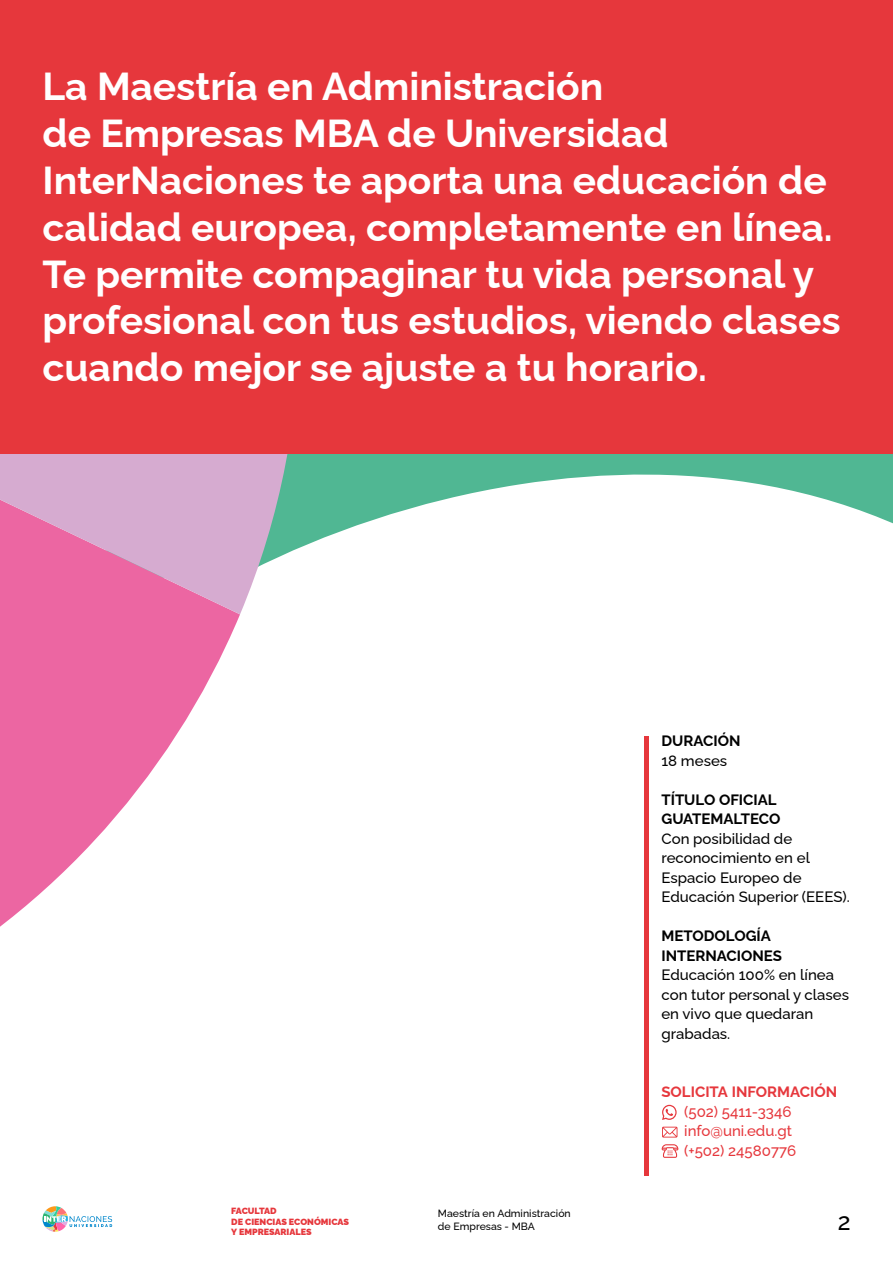
<style>
.page{position:relative;width:893px;height:1263px;background:#fff}
.page>*{position:absolute;margin:0;border:0;box-sizing:border-box;transform-origin:0 0}
.t1{font:700 39px/46.8px "Raleway";color:#fff}
.t2{font:500 24px "Raleway";color:#000}
.t3{font:500 15px/19.5px "Raleway";color:#000}
.t4{font:500 15px/19.5px "Raleway";color:#e6373c}
.t5{font:700 15px/19.5px "Raleway";color:#000}
.t6{font:500 10.5px/12.6px "Raleway";color:#000}
.t7{font:900 9px/10.5px "Raleway";color:#e6373c}
.s1{font-weight:700}
.s2{font-weight:700;color:#e6383d}
</style>
<div class="page">
<svg style="left:42px;top:1206px;width:70px;height:26px"></svg>
<svg style="left:302px;top:454px;width:591px;height:93px"></svg>
<svg style="left:0;top:614px;width:240px;height:313px;fill:#ec66a2"></svg>
<svg style="left:0;top:454px;width:302px;height:160px;background:#d79dc2"></svg>
<div style="left:0;top:0;width:893px;height:454px;background:#e6373c"></div>
<div style="left:644px;top:736px;width:5px;height:439px;background:#e6373c"></div>
<svg style="left:662px;top:1105px;width:15px;height:15px"></svg>
<svg style="left:662px;top:1144px;width:16px;height:14px"></svg>
<svg style="left:662px;top:1127px;width:15px;height:10px"></svg>
<p class="t1" style="left:43px;top:59px;width:800px">La Maestría en Administración<br>de Empresas MBA de Universidad InterNaciones te aporta una educación de calidad europea, completamente en línea.<br>Te permite compaginar tu vida personal y profesional con tus estudios, viendo clases cuando mejor se ajuste a tu horario.</p>
<p class="t5" style="left:661px;top:730px;width:81px">DURACIÓN</p>
<p class="t3" style="left:661px;top:749px;width:67px">18 meses</p>
<p class="t5" style="left:661px;top:788px;width:120px">TÍTULO OFICIAL<br>GUATEMALTECO</p>
<p class="t3" style="left:661px;top:827px;width:190px">Con posibilidad de reconocimiento en el<br>Espacio Europeo de<br>Educación Superior (EEES).</p>
<p class="t5" style="left:661px;top:925px;width:122px">METODOLOGÍA<br>INTERNACIONES</p>
<p class="t3" style="left:661px;top:964px;width:189px">Educación 100% en línea con tutor personal y clases en vivo que quedaran grabadas.</p>
<p class="t4" style="left:684px;top:1081px;width:155px;text-indent:-23px"><span class="s1">SOLI</span><span class="s2">C</span><span class="s1">ITA INFORMACIÓN </span>(502) 5411-3346 info@uni.edu.gt<br>(+502) 24580776</p>
<p class="t7" style="left:231px;top:1205px;width:119px">FACULTAD<br>DE CIENCIAS ECONÓMICAS<br>Y EMPRESARIALES</p>
<p class="t6" style="left:438px;top:1206px;width:134px">Maestría en Administración de Empresas - MBA</p>
<p class="t2" style="left:838px;top:1202px;width:14px">2</p>
</div>
